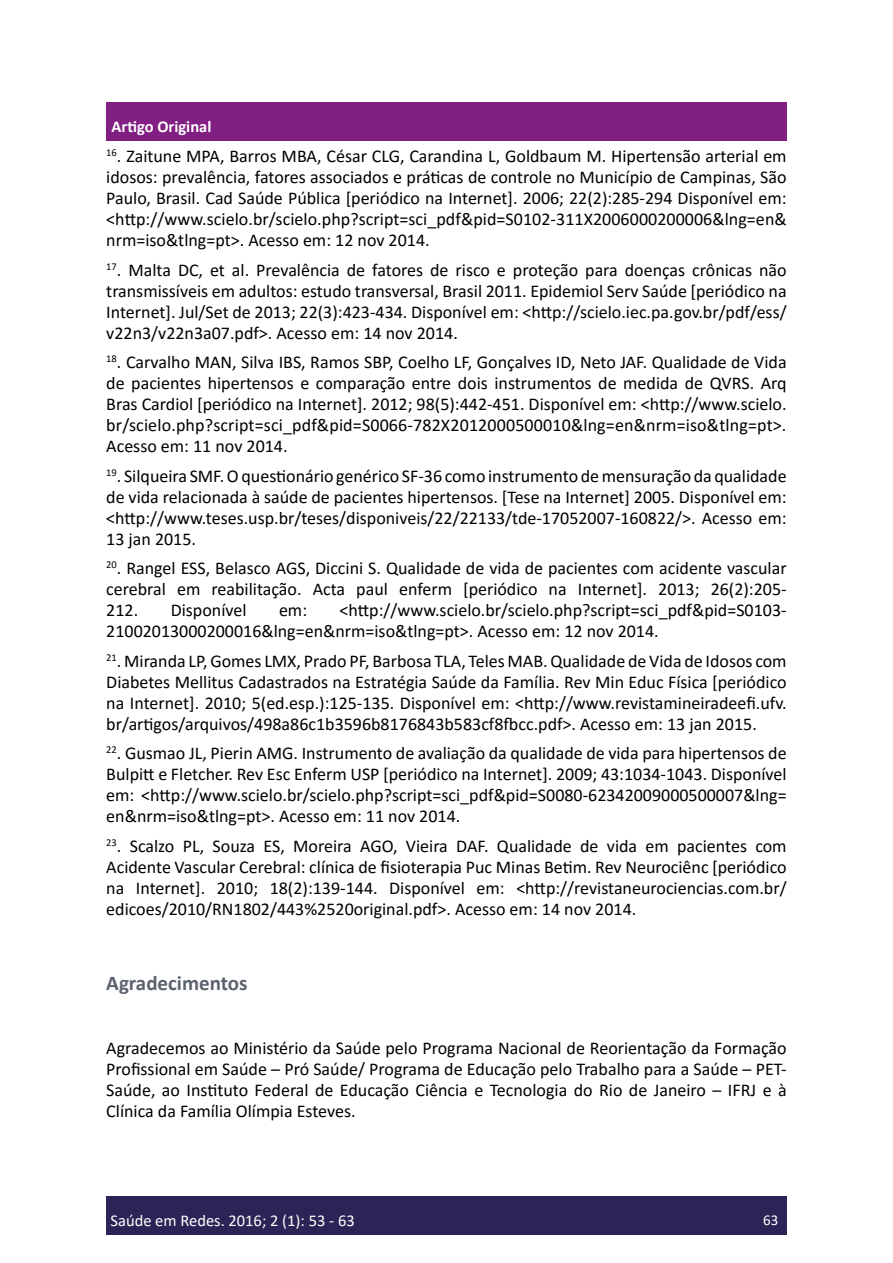
<style>
.page{position:relative;width:893px;height:1263px;background:#fff}
.page>*{position:absolute;margin:0;border:0;box-sizing:border-box;transform-origin:0 0}
.t1{font:700 21px "Calibri";color:#5b626c}
.t2{font:18px/21px "Calibri";color:#000;text-align:justify}
.t3{font:16.5px "Calibri";color:#fff}
.t4{font:700 16.5px "Calibri";color:#fff}
.t5{font:15px "Calibri";color:#fff}
</style>
<div class="page">
<div style="left:106px;top:1196px;width:681px;height:38px;background:#2e2356"></div>
<div style="left:106px;top:102px;width:681px;height:38px;background:#811f82"></div>
<p class="t4" style="left:112px;top:114px;width:101px">Artigo Original</p>
<p class="t2" style="left:106px;top:145px;width:682px"><sup>16</sup>. Zaitune MPA, Barros MBA, César CLG, Carandina L, Goldbaum M. Hipertensão arterial em idosos: prevalência, fatores associados e práticas de controle no Município de Campinas, São Paulo, Brasil. Cad Saúde Pública [periódico na Internet]. 2006; 22(2):285-294 Disponível em: &lt;http://www.scielo.br/scielo.php?script=sci_pdf&amp;pid=S0102-311X2006000200006&amp;lng=en&amp; nrm=iso&amp;tlng=pt&gt;. Acesso em: 12 nov 2014.</p>
<p class="t2" style="left:106px;top:259px;width:682px"><sup>17</sup>. Malta DC, et al. Prevalência de fatores de risco e proteção para doenças crônicas não transmissíveis em adultos: estudo transversal, Brasil 2011. Epidemiol Serv Saúde [periódico na Internet]. Jul/Set de 2013; 22(3):423-434. Disponível em: &lt;http://scielo.iec.pa.gov.br/pdf/ess/ v22n3/v22n3a07.pdf&gt;. Acesso em: 14 nov 2014.</p>
<p class="t2" style="left:106px;top:351px;width:682px"><sup>18</sup>. Carvalho MAN, Silva IBS, Ramos SBP, Coelho LF, Gonçalves ID, Neto JAF. Qualidade de Vida de pacientes hipertensos e comparação entre dois instrumentos de medida de QVRS. Arq Bras Cardiol [periódico na Internet]. 2012; 98(5):442-451. Disponível em: &lt;http://www.scielo. br/scielo.php?script=sci_pdf&amp;pid=S0066-782X2012000500010&amp;lng=en&amp;nrm=iso&amp;tlng=pt&gt;.<br>Acesso em: 11 nov 2014.</p>
<p class="t2" style="left:106px;top:465px;width:682px"><sup>19</sup>. Silqueira SMF. O questionário genérico SF-36 como instrumento de mensuração da qualidade de vida relacionada à saúde de pacientes hipertensos. [Tese na Internet] 2005. Disponível em: &lt;http://www.teses.usp.br/teses/disponiveis/22/22133/tde-17052007-160822/&gt;. Acesso em:<br>13 jan 2015.</p>
<p class="t2" style="left:106px;top:557px;width:682px"><sup>20</sup>. Rangel ESS, Belasco AGS, Diccini S. Qualidade de vida de pacientes com acidente vascular cerebral em reabilitação. Acta paul enferm [periódico na Internet]. 2013; 26(2):205- 212.</p>
<p class="t2" style="left:106px;top:599px;width:682px;text-indent:233px">&lt;http://www.scielo.br/scielo.php?script=sci_pdf&amp;pid=S0103-<br>21002013000200016&amp;lng=en&amp;nrm=iso&amp;tlng=pt&gt;. Acesso em: 12 nov 2014.</p>
<p class="t2" style="left:106px;top:650px;width:682px"><sup>21</sup>. Miranda LP, Gomes LMX, Prado PF, Barbosa TLA, Teles MAB. Qualidade de Vida de Idosos com Diabetes Mellitus Cadastrados na Estratégia Saúde da Família. Rev Min Educ Física [periódico na Internet]. 2010; 5(ed.esp.):125-135. Disponível em: &lt;http://www.revistamineiradeefi.ufv. br/artigos/arquivos/498a86c1b3596b8176843b583cf8fbcc.pdf&gt;. Acesso em: 13 jan 2015.</p>
<p class="t2" style="left:106px;top:742px;width:682px"><sup>22</sup>. Gusmao JL, Pierin AMG. Instrumento de avaliação da qualidade de vida para hipertensos de Bulpitt e Fletcher. Rev Esc Enferm USP [periódico na Internet]. 2009; 43:1034-1043. Disponível em: &lt;http://www.scielo.br/scielo.php?script=sci_pdf&amp;pid=S0080-62342009000500007&amp;lng= en&amp;nrm=iso&amp;tlng=pt&gt;. Acesso em: 11 nov 2014.</p>
<p class="t2" style="left:106px;top:835px;width:682px"><sup>23</sup>. Scalzo PL, Souza ES, Moreira AGO, Vieira DAF. Qualidade de vida em pacientes com Acidente Vascular Cerebral: clínica de fisioterapia Puc Minas Betim. Rev Neurociênc [periódico na Internet]. 2010; 18(2):139-144. Disponível em: &lt;http://revistaneurociencias.com.br/ edicoes/2010/RN1802/443%2520original.pdf&gt;. Acesso em: 14 nov 2014.</p>
<p class="t2" style="left:171px;top:599px;width:77px">Disponível</p>
<p class="t2" style="left:279px;top:599px;width:30px">em:</p>
<p class="t1" style="left:106px;top:968px;width:143px">Agradecimentos</p>
<p class="t2" style="left:106px;top:1036px;width:682px">Agradecemos ao Ministério da Saúde pelo Programa Nacional de Reorientação da Formação Profissional em Saúde – Pró Saúde/ Programa de Educação pelo Trabalho para a Saúde – PET-Saúde, ao Instituto Federal de Educação Ciência e Tecnologia do Rio de Janeiro – IFRJ e à Clínica da Família Olímpia Esteves.</p>
<p class="t3" style="left:111px;top:1209px;width:246px">Saúde em Redes. 2016; 2 (1): 53 - 63</p>
<p class="t5" style="left:763px;top:1209px;width:17px">63</p>
</div>
